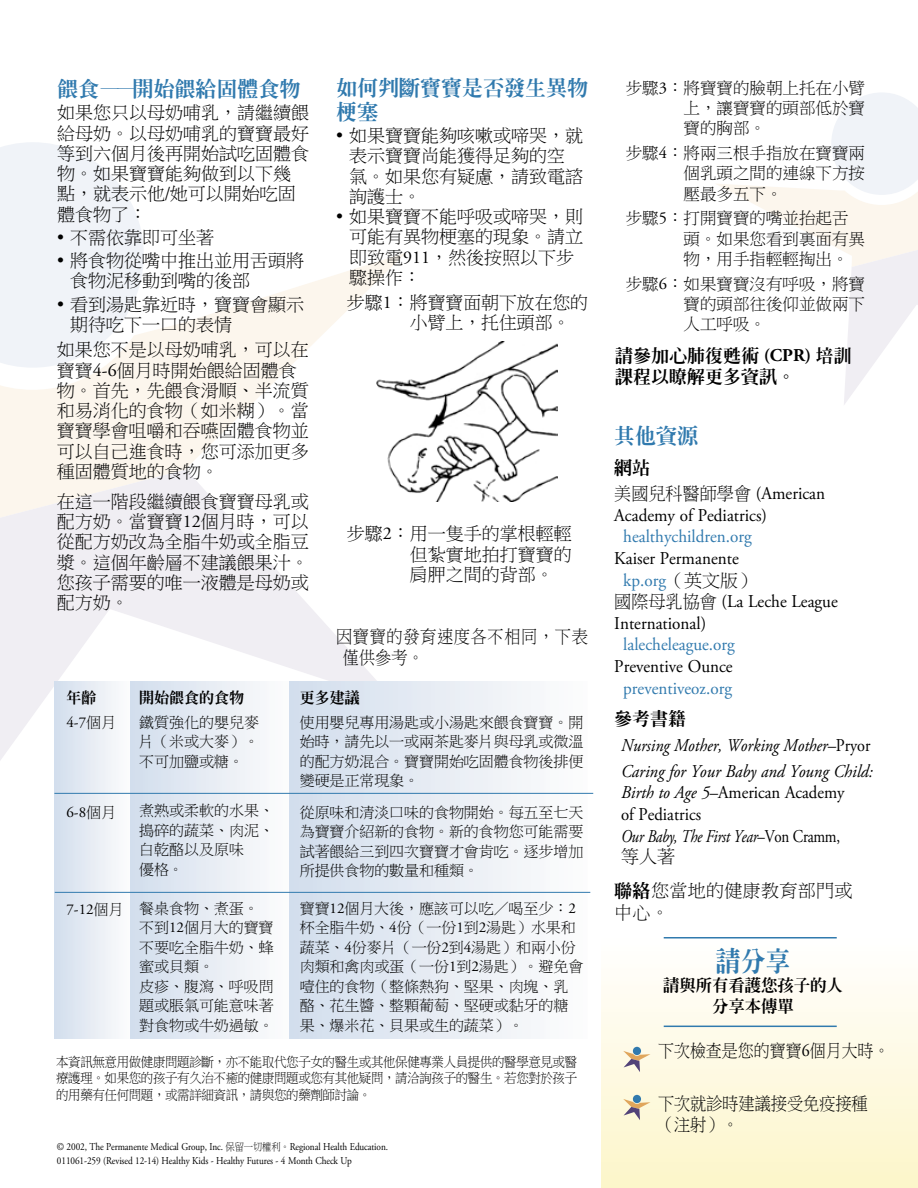
<style>
.page{position:relative;width:918px;height:1188px;background:#fff}
.page>*{position:absolute;margin:0;border:0;box-sizing:border-box;transform-origin:0 0}
.t1{font:800 27px "Han Wang Ming";color:#317aae;scale:.92 1}
.SubSubheads14pt-_2{font:800 21px/24px "Han Wang Ming";color:#317aae}
.text_-11pt_-1{font:18px/20.2px "P Ming Li U";color:#000}
.t2{font:18px/26.1px "Adobe Garamond Pro";color:#000;scale:.95 1}
.t3{font:18px/22px "Adobe Garamond Pro";color:#000;scale:.93 1}
.t4{font:italic 18px/26.1px "Adobe Garamond Pro";color:#000;scale:.9 1}
.t5{font:18px "Adobe Garamond Pro";color:#317aae;scale:.95 1}
.t6{font:800 18px/20.2px "Han Wang Ming";color:#000}
.text_-11pt_-1-2{font:18px/21.6px "P Ming Li U";letter-spacing:.04em;color:#000;scale:.9 1}
.text_-11pt_-1-3{font:18px/21px "P Ming Li U";color:#000;scale:.9 1}
.text_-11pt_-1-4{font:18px/34.5px "P Ming Li U";letter-spacing:.02em;color:#000}
.t7{font:17.7px "P Ming Li U";letter-spacing:.005em;color:#000;scale:.9 1}
.t8{font:16.5px/20.2px "P Ming Li U";color:#000;text-align:justify}
.t9{font:800 16.5px/21px "Han Wang Ming";letter-spacing:-.01em;color:#000;text-align:center}
.t10{font:15px/19.5px "P Ming Li U";letter-spacing:-.005em;color:#000}
.t11{font:15px/24.9px "Adobe Garamond Pro";color:#000}
.Kaiser_Disclaimer_-9{font:13.5px/16.5px "P Ming Li U";letter-spacing:-.025em;color:#000;text-align:justify;scale:.92 1}
.t12{font:10.5px/13.5px "Adobe Garamond Pro";letter-spacing:-.01em;color:#000;scale:.88 1}
.s1{font-family:"Adobe Garamond Pro"}
.s2{font-family:"Han Wang Ming";font-weight:800}
.s3{font-family:"P Ming Li U"}
.s4{font-family:"Adobe Garamond Pro";font-weight:700}
.s5{font-family:"P Ming Li U";color:#000}
.s6{font-family:"Han Wang Ming";font-weight:800;font-style:normal}
.s7{font-style:normal}
.s8{font-style:italic}
</style>
<div class="page">
<svg style="left:0;top:253px;width:405px;height:216px;fill:#fcf6ed"></svg>
<svg style="left:0;top:142px;width:144px;height:226px"></svg>
<svg style="left:0;top:469px;width:377px;height:291px;fill:#f0eef3"></svg>
<svg style="left:717px;top:93px;width:201px;height:312px"></svg>
<div style="left:601px;top:936px;width:317px;height:252px;background:linear-gradient(to bottom,#fffeff,#fcf6ca)"></div>
<div style="left:54px;top:681px;width:76px;height:357px;background:linear-gradient(to right,#d2ddec,#fcfcfc)"></div>
<div style="left:130px;top:681px;width:161px;height:357px;background:linear-gradient(to right,#d2ddec,#fdfcfc)"></div>
<div style="left:290px;top:681px;width:298px;height:358px;background:linear-gradient(to right,#d2ddec,#fdfcfc)"></div>
<hr style="left:54px;top:793px;width:539px;height:1px;background:#317aae">
<hr style="left:55px;top:892px;width:535px;height:1px;background:#317aae">
<img style="left:376px;top:341px;width:181px;height:160px">
<svg style="left:620px;top:1047px;width:30px;height:30px"></svg>
<svg style="left:620px;top:1095px;width:30px;height:30px"></svg>
<hr style="left:664px;top:937px;width:173px;height:2px;background:#317aae">
<hr style="left:664px;top:1026px;width:173px;height:1px;background:#317aae">
<h2 class="SubSubheads14pt-_2" style="left:57px;top:77px;width:245px">餵食——開始餵給固體食物</h2>
<p class="text_-11pt_-1" style="left:57px;top:103px;width:254px">如果您只以母奶哺乳，請繼續餵給母奶。以母奶哺乳的寶寶最好等到六個月後再開始試吃固體食物。如果寶寶能夠做到以下幾點，就表示他/她可以開始吃固體食物了：</p>
<p class="text_-11pt_-1" style="left:57px;top:227px;width:159px"><span class="s1">•</span> 不需依靠即可坐著</p>
<p class="text_-11pt_-1" style="left:70px;top:250px;width:236px;text-indent:-13px"><span class="s1">•</span> 將食物從嘴中推出並用舌頭將食物泥移動到嘴的後部</p>
<p class="text_-11pt_-1" style="left:70px;top:294px;width:236px;text-indent:-13px"><span class="s1">•</span> 看到湯匙靠近時，寶寶會顯示期待吃下一口的表情</p>
<p class="text_-11pt_-1" style="left:57px;top:340px;width:253px">如果您不是以母奶哺乳，可以在寶寶<span class="s1">4-6</span>個月時開始餵給固體食物。首先，先餵食滑順、半流質和易消化的食物（如米糊）。當寶寶學會咀嚼和吞嚥固體食物並可以自己進食時，您可添加更多種固體質地的食物。</p>
<p class="text_-11pt_-1" style="left:57px;top:491px;width:253px;text-align:justify">在這一階段繼續餵食寶寶母乳或配方奶。當寶寶<span class="s1">12</span>個月時，可以從配方奶改為全脂牛奶或全脂豆漿。這個年齡層不建議餵果汁。您孩子需要的唯一液體是母奶或配方奶。</p>
<p class="SubSubheads14pt-_2" style="left:336px;top:76px;width:254px">如何判斷寶寶是否發生異物梗塞</p>
<p class="text_-11pt_-1" style="left:349px;top:126px;width:235px;text-indent:-13px"><span class="s1">•</span> 如果寶寶能夠咳嗽或啼哭，就表示寶寶尚能獲得足夠的空氣。如果您有疑慮，請致電諮詢護士。</p>
<p class="text_-11pt_-1" style="left:349px;top:207px;width:235px;text-indent:-13px"><span class="s1">•</span> 如果寶寶不能呼吸或啼哭，則可能有異物梗塞的現象。請立即致電<span class="s1">911</span>，然後按照以下步驟操作：</p>
<p class="text_-11pt_-1" style="left:410px;top:292px;width:180px;text-indent:-63px">步驟<span class="s1">1</span>：將寶寶面朝下放在您的小臂上，托住頭部。</p>
<p class="text_-11pt_-1" style="left:410px;top:524px;width:163px;text-align:justify;text-indent:-63px">步驟<span class="s1">2</span>： 用一隻手的掌根輕輕但紮實地拍打寶寶的肩胛之間的背部。</p>
<p class="text_-11pt_-1-2" style="left:343px;top:626px;width:274px;text-indent:-7px">因寶寶的發育速度各不相同，下表僅供參考。</p>
<p class="t11" style="left:67px;top:685px;width:51px"><span class="s2">年齡<br></span>4-7<span class="s3">個月</span></p>
<p class="t10" style="left:139px;top:685px;width:121px;line-height:24.9px"><span class="s2">開始餵食的食物</span>鐵質強化的嬰兒麥</p>
<p class="t10" style="left:139px;top:732px;width:121px">片（米或大麥）。不可加鹽或糖。</p>
<p class="t10" style="left:300px;top:685px;width:285px;line-height:24.9px"><span class="s2">更多建議<br></span>使用嬰兒專用湯匙或小湯匙來餵食寶寶。開</p>
<p class="t10" style="left:300px;top:732px;width:285px;text-align:justify">始時，請先以一或兩茶匙麥片與母乳或微溫的配方奶混合。寶寶開始吃固體食物後排便變硬是正常現象。</p>
<p class="t11" style="left:67px;top:800px;width:51px">6-8<span class="s3">個月</span></p>
<p class="t10" style="left:139px;top:801px;width:136px">煮熟或柔軟的水果、搗碎的蔬菜、肉泥、白乾酪以及原味<br>優格。</p>
<p class="t10" style="left:300px;top:803px;width:285px;text-align:justify">從原味和清淡口味的食物開始。每五至七天為寶寶介紹新的食物。新的食物您可能需要試著餵給三到四次寶寶才會肯吃。逐步增加所提供食物的數量和種類。</p>
<p class="t11" style="left:67px;top:898px;width:58px">7-12<span class="s3">個月</span></p>
<p class="t10" style="left:139px;top:899px;width:136px">餐桌食物、煮蛋。不到<span class="s1">12</span>個月大的寶寶不要吃全脂牛奶、蜂蜜或貝類。<br>皮疹、腹瀉、呼吸問題或脹氣可能意味著對食物或牛奶過敏。</p>
<p class="t10" style="left:300px;top:899px;width:285px">寶寶<span class="s1">12</span>個月大後，應該可以吃／喝至少：<span class="s1">2</span>杯全脂牛奶、<span class="s1">4</span>份（一份<span class="s1">1</span>到<span class="s1">2</span>湯匙）水果和蔬菜、<span class="s1">4</span>份麥片（一份<span class="s1">2</span>到<span class="s1">4</span>湯匙）和兩小份肉類和禽肉或蛋（一份<span class="s1">1</span>到<span class="s1">2</span>湯匙）。避免會噎住的食物（整條熱狗、堅果、肉塊、乳酪、花生醬、整顆葡萄、堅硬或黏牙的糖果、爆米花、貝果或生的蔬菜）。</p>
<p class="Kaiser_Disclaimer_-9" style="left:56px;top:1053px;width:568px">本資訊無意用做健康問題診斷，亦不能取代您子女的醫生或其他保健專業人員提供的醫學意見或醫療護理。如果您的孩子有久治不癒的健康問題或您有其他疑問，請洽詢孩子的醫生。若您對於孩子的用藥有任何問題，或需詳細資訊，請與您的藥劑師討論。</p>
<p class="t12" style="left:57px;top:1140px;width:378px">© 2002, The Permanente Medical Group, Inc. <span class="s3">保留一切權利。</span>Regional Health Education.<br>011061-259 (Revised 12-14) Healthy Kids - Healthy Futures - 4 Month Check Up</p>
<p class="t8" style="left:684px;top:78px;width:183px;text-indent:-58px">步驟<span class="s1">3</span>： 將寶寶的臉朝上托在小臂上，讓寶寶的頭部低於寶寶的胸部。</p>
<p class="t8" style="left:684px;top:143px;width:183px;text-indent:-58px">步驟<span class="s1">4</span>： 將兩三根手指放在寶寶兩個乳頭之間的連線下方按壓最多五下。</p>
<p class="t8" style="left:684px;top:208px;width:183px;text-align:left;text-indent:-58px">步驟<span class="s1">5</span>： 打開寶寶的嘴並抬起舌頭。如果您看到裏面有異物，用手指輕輕掏出。</p>
<p class="t8" style="left:684px;top:274px;width:183px;text-indent:-58px">步驟<span class="s1">6</span>： 如果寶寶沒有呼吸，將寶寶的頭部往後仰並做兩下人工呼吸。</p>
<p class="t6" style="left:615px;top:346px;width:238px">請參加心肺復甦術 <span class="s4">(CPR)</span> 培訓課程以瞭解更多資訊。</p>
<p class="SubSubheads14pt-_2" style="left:614px;top:424px;width:85px">其他資源</p>
<p class="t2" style="left:614px;top:455px;width:223px"><span class="s2">網站<br></span><span class="s3">美國兒科醫師學會</span> (American</p>
<p class="t2" style="left:614px;top:503px;width:162px">Academy of Pediatrics)</p>
<p class="t5" style="left:623px;top:526px;width:137px">healthychildren.org</p>
<p class="t2" style="left:614px;top:546px;width:133px">Kaiser Permanente</p>
<p class="t5" style="left:623px;top:569px;width:141px">kp.org<span class="s5">（英文版）</span></p>
<p class="t2" style="left:614px;top:589px;width:237px"><span class="s3">國際母乳協會</span> (La Leche League</p>
<p class="t2" style="left:614px;top:611px;width:98px">International)</p>
<p class="t5" style="left:623px;top:634px;width:119px">lalecheleague.org</p>
<p class="t2" style="left:614px;top:654px;width:126px">Preventive Ounce</p>
<p class="t5" style="left:623px;top:677px;width:116px">preventiveoz.org</p>
<p class="t4" style="left:621px;top:706px;width:281px;text-indent:-7px"><span class="s6">參考書籍<br></span>Nursing Mother, Working Mother–<span class="s7">Pryor<br></span>Caring for Your Baby and Young Child:</p>
<p class="t3" style="left:621px;top:782px;width:242px"><span class="s8">Birth to Age 5</span>–American Academy of Pediatrics<br><span class="s8">Our Baby, The First Year</span>–Von Cramm,</p>
<p class="text_-11pt_-1-4" style="left:614px;top:839px;width:240px;text-indent:7px">等人著<br><span class="s2">聯絡</span>您當地的健康教育部門或</p>
<p class="text_-11pt_-1" style="left:614px;top:902px;width:56px">中心。</p>
<p class="t1" style="left:716px;top:947px;width:82px">請分享</p>
<p class="t9" style="left:663px;top:975px;width:181px">請與所有看護您孩子的人分享本傳單</p>
<p class="t7" style="left:658px;top:1042px;width:259px">下次檢查是您的寶寶<span class="s1">6</span>個月大時。</p>
<p class="text_-11pt_-1-3" style="left:658px;top:1093px;width:234px">下次就診時建議接受免疫接種（注射）。</p>
</div>
